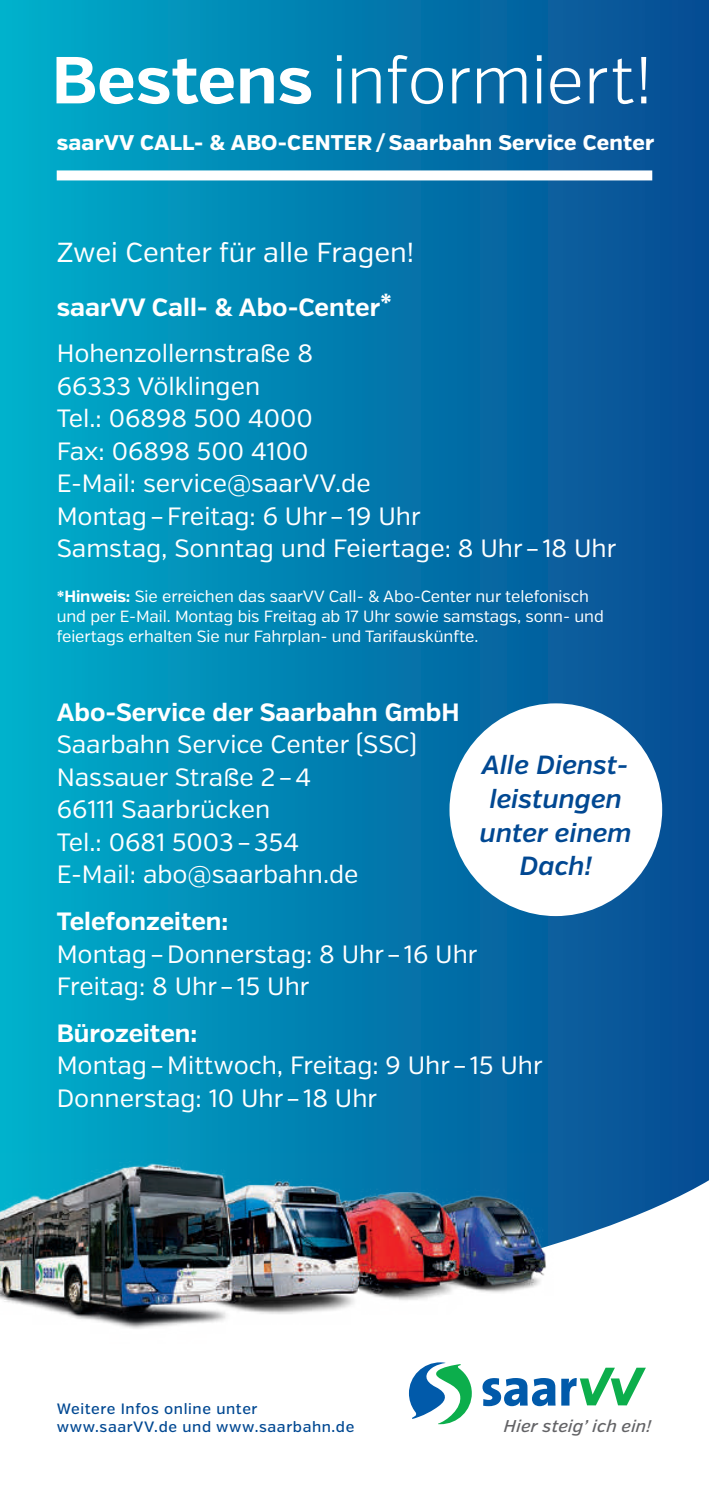
<style>
.page{position:relative;width:709px;height:1489px;background:#fff}
.page>*{position:absolute;margin:0;border:0;box-sizing:border-box;transform-origin:0 0}
.t1{font:300 66.25px "Verb";letter-spacing:-.01em;color:#fff}
.t2{font:27.5px "Verb";color:#fff}
.t3{font:italic 600 26.25px/33.8px "Verb";color:#014892;text-align:center}
.t4{font:25px/32.5px "Verb";color:#fff}
.t5{font:700 25px "Verb";color:#fff}
.t6{font:800 21.25px "Verb";letter-spacing:.01em;color:#fff}
.t7{font:italic 500 17px "Verb";color:#636366}
.t8{font:16.25px/20px "Verb";letter-spacing:-.005em;color:#fff}
.t9{font:500 15px/18px "Verb";letter-spacing:.04em;color:#014892}
.s1{font-weight:700}
</style>
<div class="page">
<div style="left:0;top:0;width:709px;height:1388px;background:linear-gradient(to right,#00afcb,#074992)"></div>
<svg style="left:0;top:1165px;width:709px;height:260px"></svg>
<img style="left:0;top:1153px;width:570px;height:190px">
<svg style="left:482px;top:1377px;width:73px;height:28px"></svg>
<svg style="left:561px;top:1367px;width:85px;height:38px"></svg>
<svg style="left:409px;top:1362px;width:63px;height:61px"></svg>
<div style="left:57px;top:170px;width:595px;height:10px;background:#fff"></div>
<div style="left:449px;top:703px;width:213px;height:213px;background:#fff;border-radius:50%"></div>
<h1 class="t1" style="left:52px;top:41px;width:602px"><span class="s1">Bestens</span> informiert!</h1>
<p class="t6" style="left:57px;top:129px;width:599px">saarVV CALL- &amp; ABO-CENTER /Saarbahn Service Center</p>
<p class="t2" style="left:57px;top:236px;width:359px">Zwei Center für alle Fragen!</p>
<p class="t5" style="left:57px;top:292px;width:337px">saarVV Call- &amp; Abo-Center*</p>
<p class="t4" style="left:57px;top:338px;width:561px">Hohenzollernstraße 8<br>66333 Völklingen<br>Tel.: 06898 500 4000<br>Fax: 06898 500 4100<br>E-Mail: service@saarVV.de<br>Montag–Freitag: 6 Uhr–19 Uhr<br>Samstag, Sonntag und Feiertage: 8 Uhr–18 Uhr</p>
<p class="t8" style="left:57px;top:586px;width:548px"><span class="s1">*Hinweis:</span> Sie erreichen das saarVV Call- &amp; Abo-Center nur telefonisch und per E-Mail. Montag bis Freitag ab 17 Uhr sowie samstags, sonn- und feiertags erhalten Sie nur Fahrplan- und Tarifauskünfte.</p>
<p class="t5" style="left:57px;top:697px;width:404px">Abo-Service der Saarbahn GmbH</p>
<p class="t4" style="left:57px;top:728px;width:362px">Saarbahn Service Center (SSC)<br>Nassauer Straße 2–4<br>66111 Saarbrücken<br>Tel.: 0681 5003–354<br>E-Mail: abo@saarbahn.de</p>
<p class="t5" style="left:57px;top:906px;width:173px">Telefonzeiten:</p>
<p class="t4" style="left:57px;top:938px;width:422px">Montag–Donnerstag: 8 Uhr–16 Uhr<br>Freitag: 8 Uhr–15 Uhr</p>
<p class="t5" style="left:57px;top:1017px;width:142px">Bürozeiten:</p>
<p class="t4" style="left:57px;top:1049px;width:487px">Montag–Mittwoch, Freitag: 9 Uhr–15 Uhr<br>Donnerstag: 10 Uhr–18 Uhr</p>
<p class="t3" style="left:480px;top:748px;width:153px">Alle Dienst&shy;leistungen unter einem<br>Dach!</p>
<p class="t9" style="left:57px;top:1399px;width:299px">Weitere Infos online unter www.saarVV.de und www.saarbahn.de</p>
<p class="t7" style="left:503px;top:1415px;width:151px">Hier steig’ ich ein!</p>
</div>
